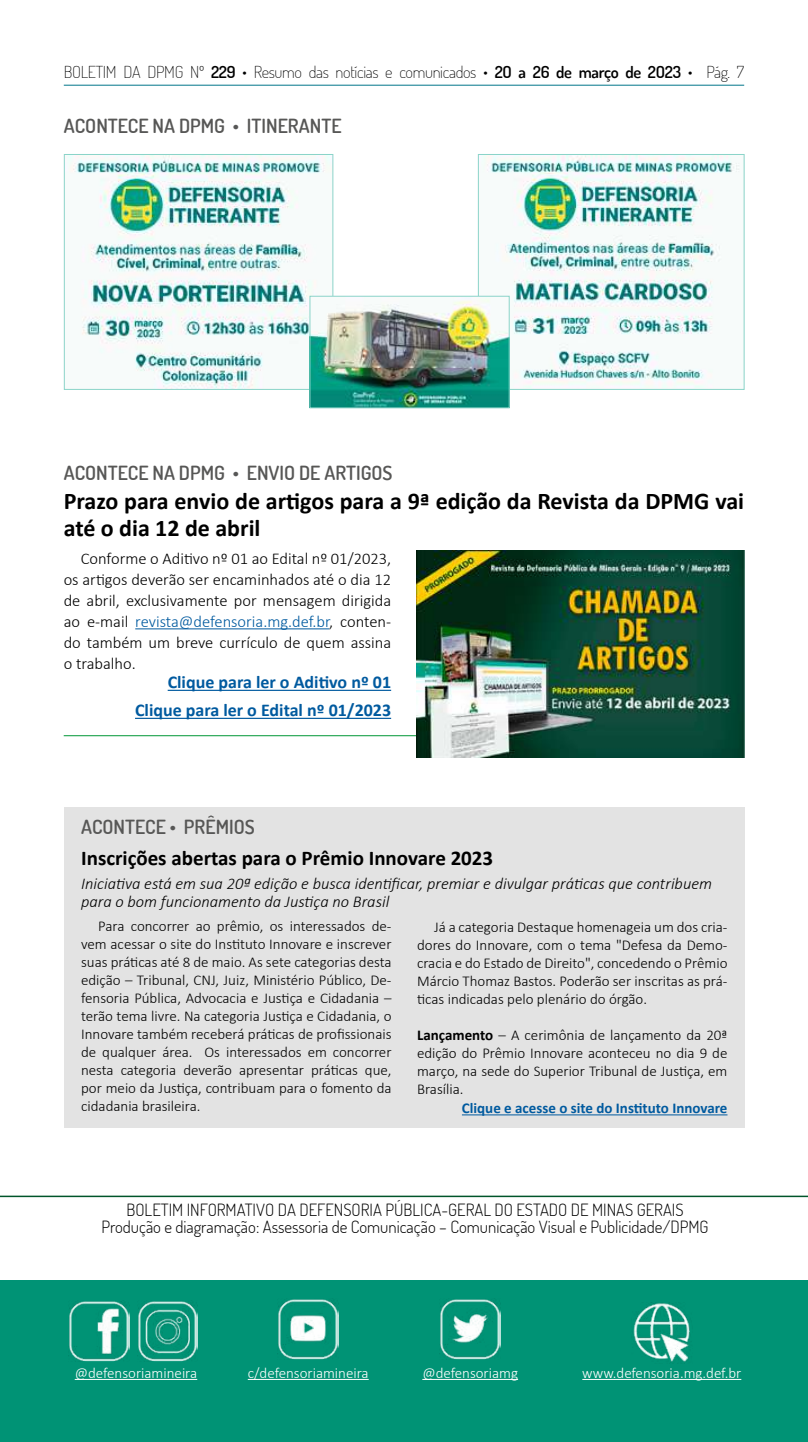
<style>
.page{position:relative;width:808px;height:1442px;background:#fff}
.page>*{position:absolute;margin:0;border:0;box-sizing:border-box;transform-origin:0 0}
.t1{font:700 24px/27px "Calibri";color:#000}
.t2{font:700 21px "Calibri";color:#000}
.t3{font:600 19.5px "Dosis";color:#575756}
.t4{font:700 18px/28px "Calibri";color:#005a9f;text-align:right}
.t5{font:300 16.8px/16.5px "Dosis";color:#000;text-align:center}
.t6{font:300 16.5px/21px "Calibri";color:#000;text-align:justify}
.t7{font:italic 300 16.5px/18px "Calibri";color:#000}
.t8{font:200 16.5px "Dosis";letter-spacing:-.02em;color:#000}
.t9{font:300 15px/18px "Calibri";color:#000;text-align:justify}
.t10{font:300 15px "Calibri";color:#fff}
.t11{font:700 15px "Calibri";color:#005a9f}
.s1{font-weight:600}
.s2{color:#005a9f}
.s3{font-weight:700}
</style>
<div class="page">
<hr style="left:64px;top:85px;width:680px;height:1px;background:#00768a">
<hr style="left:64px;top:735px;width:680px;height:1px;background:#009736">
<div style="left:0;top:1280px;width:808px;height:161px;background:#009375"></div>
<hr style="left:582px;top:1379px;width:159px;height:1px;background:#fff">
<hr style="left:248px;top:1379px;width:121px;height:1px;background:#fff">
<hr style="left:422px;top:1379px;width:96px;height:1px;background:#fff">
<hr style="left:75px;top:1379px;width:122px;height:1px;background:#fff">
<img style="left:69px;top:1301px;width:60px;height:60px">
<img style="left:137px;top:1301px;width:61px;height:60px">
<img style="left:278px;top:1299px;width:61px;height:60px">
<img style="left:440px;top:1299px;width:60px;height:60px">
<img style="left:633px;top:1302px;width:57px;height:60px">
<hr style="left:0;top:1195px;width:808px;height:2px;background:#00552a">
<div style="left:64px;top:807px;width:680px;height:320px;background:#e3e3e3"></div>
<hr style="left:462px;top:1114px;width:265px;height:1px;background:#005a9f">
<hr style="left:135px;top:628px;width:194px;height:1px;background:#005a9f">
<hr style="left:168px;top:689px;width:223px;height:2px;background:#005a9f">
<hr style="left:135px;top:717px;width:256px;height:2px;background:#005a9f">
<img style="left:417px;top:551px;width:327px;height:206px">
<img style="left:67px;top:156px;width:264px;height:232px">
<div style="left:64px;top:154px;width:269px;height:236px;border:1px solid #8bd4c9"></div>
<img style="left:480px;top:156px;width:260px;height:232px">
<div style="left:478px;top:154px;width:266px;height:236px;border:1px solid #8bd4c9"></div>
<img style="left:312px;top:298px;width:196px;height:108px">
<div style="left:310px;top:296px;width:200px;height:112px;border:1px solid #8bd4c9"></div>
<p class="t8" style="left:64px;top:61px;width:682px">BOLETIM DA DPMG Nº <span class="s1">229</span> • Resumo das notícias e comunicados • <span class="s1">2O a 26 de março de 2O23</span> • Pág. 7</p>
<h3 class="t3" style="left:64px;top:113px;width:279px">ACONTECE NA DPMG • ITINERANTE</h3>
<h3 class="t3" style="left:64px;top:460px;width:330px">ACONTECE NA DPMG • ENVIO DE ARTIGOS</h3>
<h1 class="t1" style="left:64px;top:487px;width:682px">Prazo para envio de artigos para a 9ª edição da Revista da DPMG vai até o dia 12 de abril</h1>
<p class="t6" style="left:64px;top:547px;width:329px;text-indent:17px">Conforme o Aditivo nº 01 ao Edital nº 01/2023, os artigos deverão ser encaminhados até o dia 12 de abril, exclusivamente por mensagem dirigida ao e-mail <span class="s2">revista@defensoria.mg.def.br</span>, conten&shy;do também um breve currículo de quem assina o trabalho.</p>
<p class="t4" style="left:135px;top:668px;width:258px">Clique para ler o Aditivo nº 01<br>Clique para ler o Edital nº 01/2023</p>
<h3 class="t3" style="left:81px;top:814px;width:175px">ACONTECE • PRÊMIOS</h3>
<h2 class="t2" style="left:81px;top:843px;width:414px">Inscrições abertas para o Prêmio Innovare 2023</h2>
<p class="t7" style="left:81px;top:874px;width:632px">Iniciativa está em sua 20ª edição e busca identificar, premiar e divulgar práticas que contribuem para o bom funcionamento da Justiça no Brasil</p>
<p class="t9" style="left:417px;top:917px;width:312px;text-indent:17px">Já a categoria Destaque homenageia um dos cria&shy;dores do Innovare, com o tema "Defesa da Demo&shy;cracia e do Estado de Direito", concedendo o Prêmio Márcio Thomaz Bastos. Poderão ser inscritas as prá&shy;ticas indicadas pelo plenário do órgão.</p>
<p class="t9" style="left:417px;top:1025px;width:312px"><span class="s3">Lançamento</span> – A cerimônia de lançamento da 20ª edição do Prêmio Innovare aconteceu no dia 9 de março, na sede do Superior Tribunal de Justiça, em Brasília.</p>
<p class="t11" style="left:462px;top:1097px;width:267px">Clique e acesse o site do Instituto Innovare</p>
<p class="t9" style="left:81px;top:916px;width:312px;text-indent:17px">Para concorrer ao prêmio, os interessados de&shy;vem acessar o site do Instituto Innovare e inscrever suas práticas até 8 de maio. As sete categorias desta edição – Tribunal, CNJ, Juiz, Ministério Público, De&shy;fensoria Pública, Advocacia e Justiça e Cidadania – terão tema livre. Na categoria Justiça e Cidadania, o Innovare também receberá práticas de profissionais de qualquer área. Os interessados em concorrer nesta categoria deverão apresentar práticas que, por meio da Justiça, contribuam para o fomento da cidadania brasileira.</p>
<p class="t5" style="left:101px;top:1201px;width:609px">BOLETIM INFORMATIVO DA DEFENSORIA PÚBLICA-GERAL DO ESTADO DE MINAS GERAIS<br>Produção e diagramação: Assessoria de Comunicação – Comunicação Visual e Publicidade/DPMG</p>
<p class="t10" style="left:75px;top:1363px;width:124px">@defensoriamineira</p>
<p class="t10" style="left:248px;top:1363px;width:122px">c/defensoriamineira</p>
<p class="t10" style="left:422px;top:1363px;width:97px">@defensoriamg</p>
<p class="t10" style="left:582px;top:1363px;width:160px">www.defensoria.mg.def.br</p>
</div>
